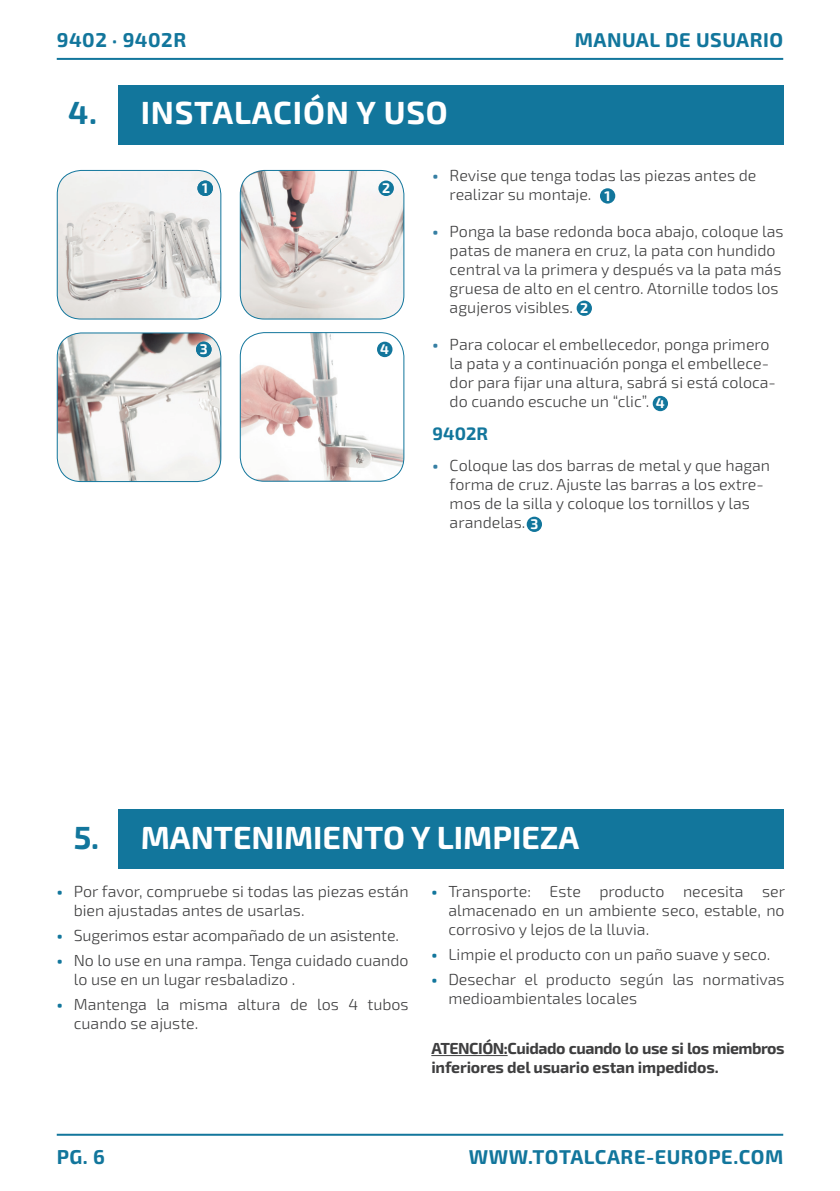
<style>
.page{position:relative;width:840px;height:1191px;background:#fff}
.page>*{position:absolute;margin:0;border:0;box-sizing:border-box;transform-origin:0 0}
._00-Titulo___Tripa{font:700 32px "Exo 2";color:#fff}
._00-Titulo___Tripa-2{font:700 32px "Exo 2";letter-spacing:.025em;color:#fff}
.Numeracion___Tripa{font:700 32px "Exo 2";color:#12769c}
.t1{font:700 20px "Exo 2";letter-spacing:.025em;color:#12769c}
._00-Sub___Tripa{font:700 18px "Exo 2";color:#12769c}
.t2{font:300 16px/19.2px "Exo 2";color:#3e3e3f}
._00-Viñeta___Tripa{font:700 16px/19.2px "Exo 2";letter-spacing:-.03em;color:#3e3e3f}
._00-numeración-expli{font:700 14px "Exo 2";color:#fff}
.s1{font-weight:800;color:#367fa3}
.s2{font-weight:800;color:#12769c}
.s3{font-style:inherit}
</style>
<div class="page">
<hr style="left:57px;top:58px;width:725px;height:2px;background:#12769c">
<hr style="left:57px;top:1133px;width:725px;height:2px;background:#12769c">
<div style="left:118px;top:85px;width:664px;height:59px;background:#12769c"></div>
<div style="left:118px;top:810px;width:664px;height:59px;background:#12769c"></div>
<hr style="left:431px;top:1055px;width:76px;height:1px;background:#3e3e3f">
<div style="left:599px;top:188px;width:16px;height:16px;background:#12769c;border-radius:50%"></div>
<div style="left:576px;top:300px;width:15px;height:16px;background:#12769c;border-radius:50%"></div>
<div style="left:526px;top:516px;width:15px;height:16px;background:#12769c;border-radius:50%"></div>
<div style="left:652px;top:396px;width:15px;height:15px;background:#12769c;border-radius:50%"></div>
<img style="left:57px;top:170px;width:164px;height:149px">
<div style="left:57px;top:170px;width:164px;height:149px;border:1px solid #12769c;border-radius:24px"></div>
<img style="left:57px;top:333px;width:164px;height:148px">
<div style="left:57px;top:332px;width:164px;height:150px;border:1px solid #12769c;border-radius:24px"></div>
<img style="left:240px;top:170px;width:163px;height:149px">
<div style="left:240px;top:170px;width:164px;height:149px;border:1px solid #12769c;border-radius:24px"></div>
<img style="left:240px;top:333px;width:163px;height:148px">
<div style="left:240px;top:332px;width:164px;height:150px;border:1px solid #12769c;border-radius:24px"></div>
<div style="left:197px;top:180px;width:16px;height:16px;background:#12769c;border-radius:50%"></div>
<div style="left:196px;top:342px;width:15px;height:15px;background:#12769c;border-radius:50%"></div>
<div style="left:378px;top:180px;width:15px;height:16px;background:#12769c;border-radius:50%"></div>
<div style="left:377px;top:342px;width:15px;height:15px;background:#12769c;border-radius:50%"></div>
<p class="t1" style="left:57px;top:28px;width:131px">9402 · 9402R</p>
<p class="t1" style="left:574px;top:28px;width:210px">MANUAL DE USUARIO</p>
<p class="Numeracion___Tripa" style="left:68px;top:94px;width:31px">4.</p>
<p class="_00-Titulo___Tripa-2" style="left:141px;top:94px;width:308px">INSTALACIÓN Y USO</p>
<p class="_00-numeración-expli" style="left:202px;top:180px;width:8px">1</p>
<p class="_00-numeración-expli" style="left:200px;top:341px;width:9px">3</p>
<p class="_00-numeración-expli" style="left:382px;top:180px;width:10px">2</p>
<p class="_00-numeración-expli" style="left:380px;top:341px;width:10px">4</p>
<p class="t2" style="left:449px;top:166px;width:308px;text-indent:-17px"><span class="s1">•</span> Revise que tenga todas las piezas antes de realizar su montaje.</p>
<p class="t2" style="left:449px;top:222px;width:335px;text-indent:-17px"><span class="s1">•</span> Ponga la base redonda boca abajo, coloque las patas de manera en cruz, la pata con hundido central va la primera y después va la pata más gruesa de alto en el centro. Atornille todos los agujeros visibles.</p>
<p class="t2" style="left:449px;top:335px;width:327px;text-indent:-17px"><span class="s1">•</span> Para colocar el embellecedor, ponga primero la pata y a continuación ponga el embellece&shy;dor para fijar una altura, sabrá si está coloca&shy;do cuando escuche un “clic”.</p>
<p class="_00-Sub___Tripa" style="left:432px;top:423px;width:57px">9402R</p>
<p class="t2" style="left:449px;top:456px;width:322px;text-indent:-17px"><span class="s1">•</span> Coloque las dos barras de metal y que hagan forma de cruz. Ajuste las barras a los extre&shy;mos de la silla y coloque los tornillos y las arandelas.</p>
<p class="_00-numeración-expli" style="left:604px;top:187px;width:8px">1</p>
<p class="_00-numeración-expli" style="left:580px;top:300px;width:10px">2</p>
<p class="_00-numeración-expli" style="left:655px;top:395px;width:10px">4</p>
<p class="_00-numeración-expli" style="left:530px;top:516px;width:9px">3</p>
<p class="Numeracion___Tripa" style="left:74px;top:819px;width:27px">5.</p>
<p class="_00-Titulo___Tripa" style="left:141px;top:818px;width:440px">MANTENIMIENTO Y LIMPIEZA</p>
<p class="t2" style="left:74px;top:882px;width:336px;text-indent:-17px"><span class="s2">•</span> Por favor, compruebe si todas las piezas están bien ajustadas antes de usarlas.</p>
<p class="t2" style="left:57px;top:926px;width:343px"><span class="s2">•</span> Sugerimos estar acompañado de un asistente.</p>
<p class="t2" style="left:74px;top:951px;width:336px;text-indent:-17px"><span class="s2">•</span> No lo use en una rampa. Tenga cuidado cuando lo use en un lugar resbaladizo .</p>
<p class="t2" style="left:74px;top:995px;width:336px;text-indent:-17px"><span class="s2">•</span> Mantenga la misma altura de los 4 tubos cuando se ajuste.</p>
<p class="t2" style="left:448px;top:882px;width:338px;text-align:justify;text-indent:-17px"><span class="s2">•</span> Transporte: Este producto necesita ser almacenado en un ambiente seco, estable, no corrosivo y lejos de la lluvia.</p>
<p class="t2" style="left:431px;top:945px;width:340px"><span class="s2">•</span> Limpie el producto con un paño suave y seco.</p>
<p class="t2" style="left:448px;top:970px;width:337px;text-indent:-17px"><span class="s2">•</span> Desechar el producto según las normativas medioambientales locales</p>
<p class="_00-Viñeta___Tripa" style="left:431px;top:1039px;width:354px">ATENCIÓN<span class="s3">:</span>Cuidado cuando lo use si los miembros inferiores del usuario estan impedidos.</p>
<p class="t1" style="left:57px;top:1145px;width:50px">PG. 6</p>
<p class="t1" style="left:468px;top:1145px;width:316px">WWW.TOTALCARE-EUROPE.COM</p>
</div>
